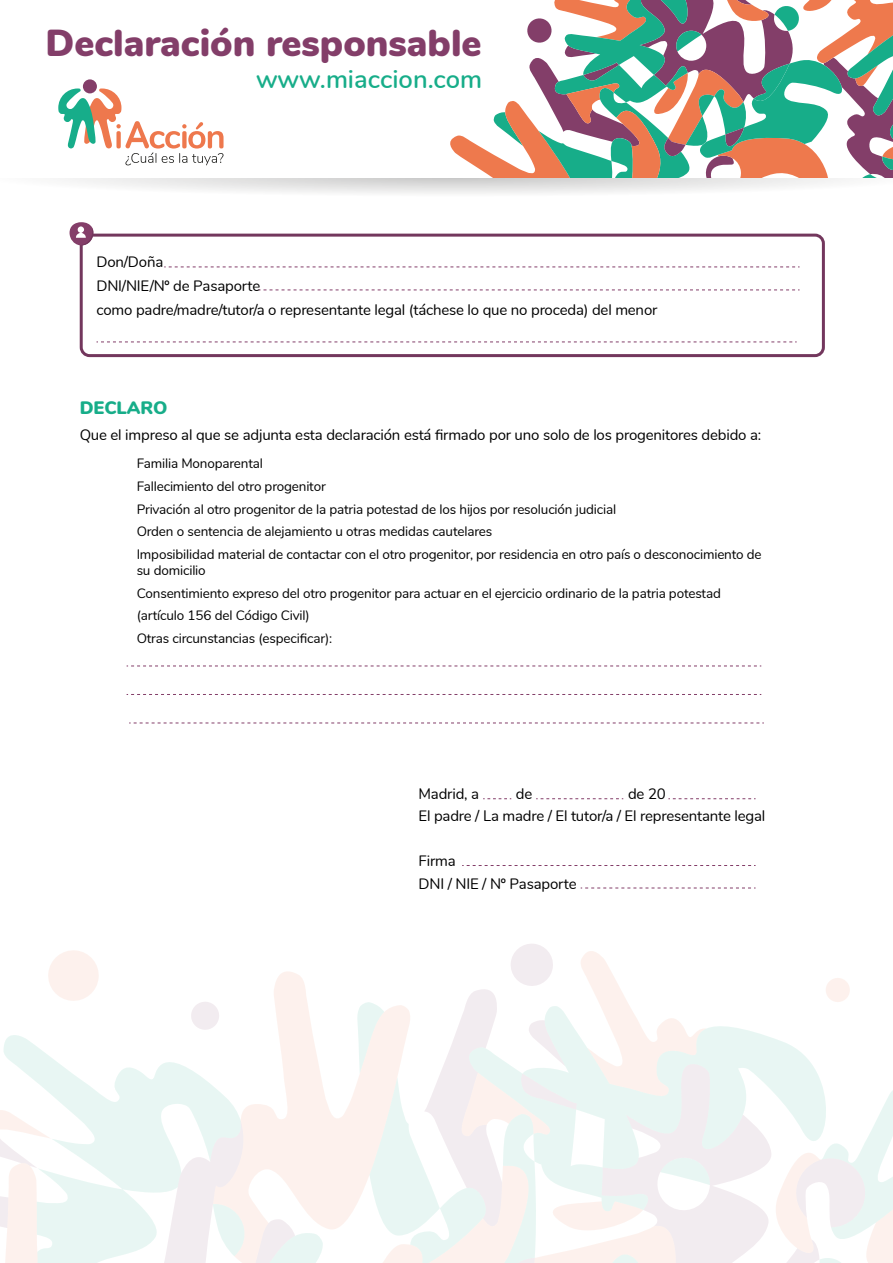
<style>
.page{position:relative;width:893px;height:1263px;background:#fff}
.page>*{position:absolute;margin:0;border:0;box-sizing:border-box;transform-origin:0 0}
.t1{font:900 37.5px "Nunito";color:#833e69}
.t2{font:600 25.5px "Nunito";color:#17ad89}
.t3{font:900 18px "Nunito";color:#17ad89}
.t4{font:15px/22.5px "Nunito";letter-spacing:-.01em;color:#010101}
.t5{font:13.5px/22.5px "Nunito";letter-spacing:-.01em;color:#010101}
</style>
<div class="page">
<svg style="left:58px;top:0;width:835px;height:194px"></svg>
<svg style="left:127px;top:666px;width:634px;height:1px"></svg>
<svg style="left:127px;top:694px;width:634px;height:1px"></svg>
<svg style="left:129px;top:723px;width:635px;height:1px"></svg>
<svg style="left:483px;top:798px;width:28px;height:1px"></svg>
<svg style="left:536px;top:798px;width:87px;height:1px"></svg>
<svg style="left:462px;top:865px;width:294px;height:1px"></svg>
<svg style="left:581px;top:888px;width:175px;height:1px"></svg>
<svg style="left:668px;top:798px;width:88px;height:1px"></svg>
<svg style="left:164px;top:267px;width:636px;height:1px"></svg>
<svg style="left:259px;top:290px;width:541px;height:1px"></svg>
<svg style="left:97px;top:342px;width:700px;height:1px"></svg>
<div style="left:80px;top:234px;width:745px;height:123px;border:3px solid #73375d;border-radius:8px"></div>
<svg style="left:70px;top:222px;width:24px;height:23px"></svg>
<svg style="left:0;top:944px;width:893px;height:319px"></svg>
<h1 class="t1" style="left:45px;top:15px;width:438px">Declaración responsable</h1>
<h2 class="t2" style="left:256px;top:60px;width:228px">www.miaccion.com</h2>
<p class="t4" style="left:96px;top:249px;width:562px;line-height:24px">Don/Doña<br>DNI/NIE/Nº de Pasaporte<br>como padre/madre/tutor/a o representante legal (táchese lo que no proceda) del menor</p>
<h3 class="t3" style="left:80px;top:395px;width:89px">DECLARO</h3>
<p class="t4" style="left:80px;top:423px;width:683px">Que el impreso al que se adjunta esta declaración está firmado por uno solo de los progenitores debido a:</p>
<p class="t5" style="left:137px;top:452px;width:626px">Familia Monoparental<br>Fallecimiento del otro progenitor<br>Privación al otro progenitor de la patria potestad de los hijos por resolución judicial<br>Orden o sentencia de alejamiento u otras medidas cautelares<br>Imposibilidad material de contactar con el otro progenitor, por residencia en otro país o desconocimiento de</p>
<p class="t5" style="left:137px;top:558px;width:586px">su domicilio<br>Consentimiento expreso del otro progenitor para actuar en el ejercicio ordinario de la patria potestad (artículo 156 del Código Civil)<br>Otras circunstancias (especificar):</p>
<p class="t4" style="left:418px;top:781px;width:348px;text-indent:210px">de 20<br>El padre / La madre / El tutor/a / El representante legal</p>
<p class="t4" style="left:418px;top:849px;width:160px">Firma<br>DNI / NIE / Nº Pasaporte</p>
<p class="t4" style="left:418px;top:781px;width:62px">Madrid, a</p>
<p class="t4" style="left:516px;top:781px;width:18px">de</p>
</div>
